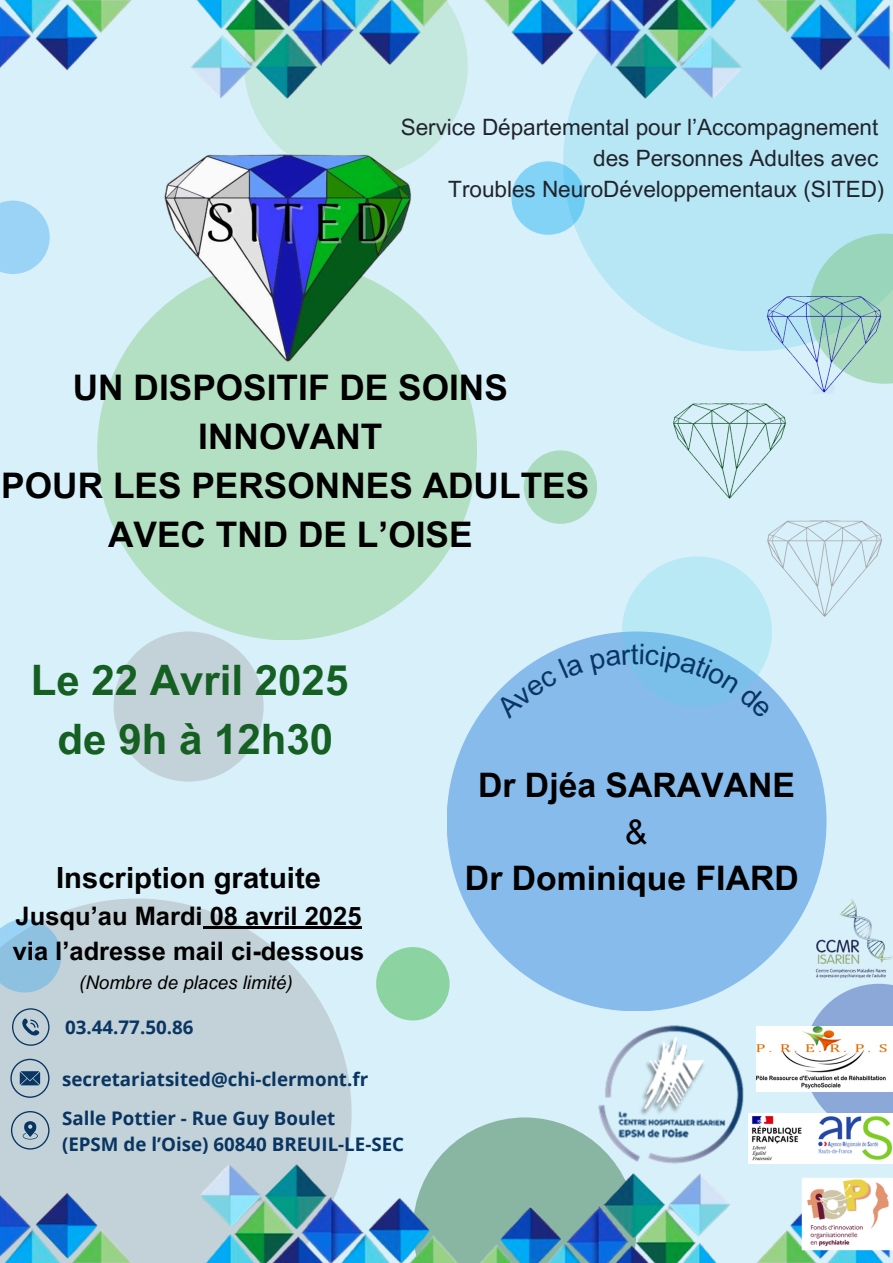
<style>
.page{position:relative;width:893px;height:1263px;background:#d7f0fa}
.page>*{position:absolute;margin:0;border:0;box-sizing:border-box;transform-origin:0 0}
.t1{font:700 42px/58.5px "Arial MT Pro";color:#145f21;text-align:center}
.t2{font:700 35.25px/48.9px "Arial MT Pro";color:#000;text-align:center}
.t3{font:700 33.75px/46.7px "Arial MT Pro";color:#000;text-align:center}
.t4{font:700 29.25px "Arial MT Pro";color:#000}
.t5{font:28.28px "Arial MT Pro";color:#093562}
.t6{font:700 25.5px/35.4px "Arial MT Pro";color:#000}
.t7{font:22.5px/30.9px "Arial MT Pro";color:#21242c;text-align:right}
.t8{font:700 18.75px "Open Sans";color:#093562}
.t9{font:italic 18.75px "Arial MT Pro";color:#000}
.s1{font-weight:400}
</style>
<div class="page">
<img style="left:0;top:0;width:132px;height:71px">
<img style="left:756px;top:1214px;width:134px;height:49px">
<svg style="left:0;top:898px;width:351px;height:365px;fill:#c3d2d8"></svg>
<div style="left:97px;top:260px;width:380px;height:380px;background:#b3e0c3;border-radius:50%"></div>
<svg style="left:563px;top:89px;width:330px;height:262px;fill:#b7e6f5"></svg>
<div style="left:446px;top:631px;width:380px;height:380px;background:#86bbec;border-radius:50%"></div>
<div style="left:113px;top:631px;width:151px;height:150px;background:#c3d2d8;border-radius:50%"></div>
<div style="left:376px;top:947px;width:73px;height:73px;background:#8cd3a2;border-radius:50%"></div>
<svg style="left:440px;top:1117px;width:138px;height:48px;fill:#89b6a3"></svg>
<svg style="left:809px;top:234px;width:84px;height:150px;fill:#98d5bb"></svg>
<svg style="left:622px;top:556px;width:150px;height:150px;fill:#b9e9f5"></svg>
<svg style="left:252px;top:107px;width:208px;height:52px"></svg>
<svg style="left:0;top:919px;width:61px;height:73px"></svg>
<svg style="left:0;top:201px;width:50px;height:73px"></svg>
<div style="left:524px;top:450px;width:73px;height:74px;background:#abdbbe;border-radius:50%"></div>
<svg style="left:804px;top:984px;width:89px;height:129px;fill:#8ba8d8"></svg>
<img style="left:484px;top:0;width:269px;height:107px">
<img style="left:741px;top:0;width:152px;height:89px">
<img style="left:191px;top:0;width:277px;height:107px">
<img style="left:0;top:1174px;width:146px;height:89px">
<img style="left:189px;top:1156px;width:288px;height:107px">
<img style="left:453px;top:1165px;width:277px;height:98px">
<img style="left:156px;top:143px;width:262px;height:219px">
<div style="left:511px;top:161px;width:74px;height:74px;background:linear-gradient(to right,#8bd6f7,#74cff4);border-radius:50%"></div>
<img style="left:762px;top:1026px;width:131px;height:65px">
<img style="left:762px;top:1113px;width:131px;height:50px">
<svg style="left:12px;top:1008px;width:38px;height:38px"></svg>
<svg style="left:10px;top:1059px;width:40px;height:39px"></svg>
<svg style="left:11px;top:1111px;width:39px;height:38px"></svg>
<img style="left:578px;top:1002px;width:184px;height:185px">
<img style="left:765px;top:294px;width:119px;height:99px">
<img style="left:673px;top:403px;width:113px;height:96px">
<img style="left:767px;top:520px;width:115px;height:101px">
<img style="left:808px;top:899px;width:85px;height:85px">
<img style="left:801px;top:1178px;width:92px;height:73px">
<hr style="left:203px;top:927px;width:158px;height:2px;background:#000">
<svg style="left:495px;top:658px;width:45px;height:37px"></svg>
<svg style="left:624px;top:649px;width:7px;height:17px"></svg>
<svg style="left:640px;top:644px;width:131px;height:62px"></svg>
<p class="t7" style="left:401px;top:115px;width:485px">Service Départemental pour l’Accompagnement des Personnes Adultes avec<br>Troubles NeuroDéveloppementaux (SITED)</p>
<p class="t2" style="left:1px;top:367px;width:589px">UN DISPOSITIF DE SOINS<br>INNOVANT<br>POUR LES PERSONNES ADULTES<br>AVEC TND DE L’OISE</p>
<p class="t1" style="left:31px;top:656px;width:319px">Le 22 Avril 2025 de 9h à 12h30</p>
<h1 class="t5" style="left:631px;top:644px;width:9px">t</h1>
<p class="t4" style="left:56px;top:866px;width:266px">Inscription gratuite</p>
<p class="t6" style="left:13px;top:901px;width:353px">Jusqu’au Mardi 08 avril 2025 via l’adresse mail ci-dessous</p>
<p class="t9" style="left:79px;top:975px;width:215px">(Nombre de places limité)</p>
<p class="t8" style="left:65px;top:1014px;width:130px">03.44.77.50.86</p>
<p class="t8" style="left:62px;top:1066px;width:307px">secretariatsited@chi-clermont.fr</p>
<p class="t8" style="left:62px;top:1105px;width:275px">Salle Pottier - Rue Guy Boulet</p>
<p class="t8" style="left:62px;top:1130px;width:344px">(EPSM de l’Oise) 60840 BREUIL-LE-SEC</p>
<p class="t3" style="left:465px;top:766px;width:335px">Dr Djéa SARAVANE <span class="s1">&amp;<br></span>Dr Dominique FIARD</p>
</div>
